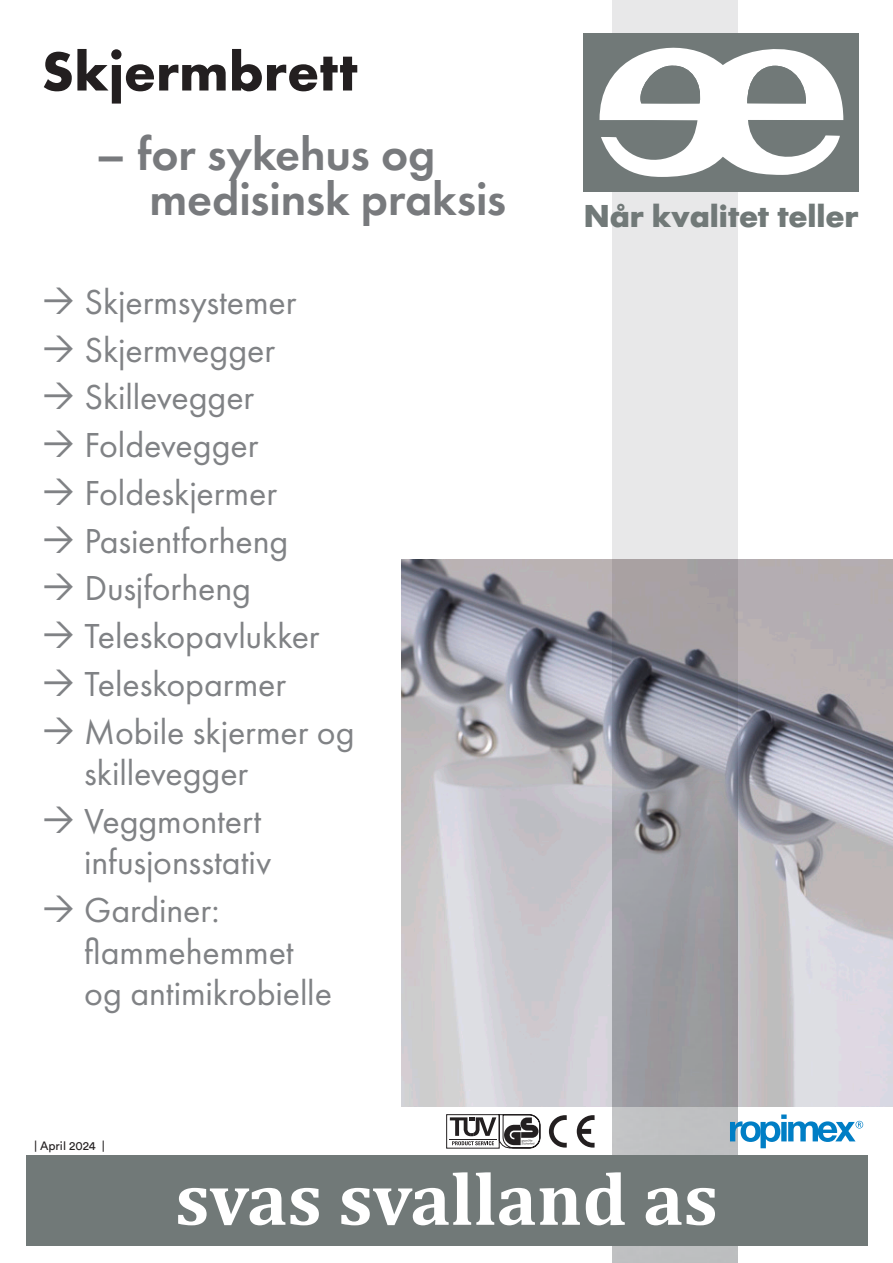
<style>
.page{position:relative;width:893px;height:1263px;background:#fff}
.page>*{position:absolute;margin:0;border:0;box-sizing:border-box;transform-origin:0 0}
.t1{font:700 75px "Cambria";color:#fff}
.Katalog_Forside_Overskrift_stor_BOLD{font:700 57px "Futura PT";color:#231f20}
.Katalog_Forside_Overskrift_stor{font:600 48px/45px "Futura PT";letter-spacing:-.005em;color:#787a7d}
.Katalog_Forside_Overskrift_liten{font:36px/41.4px "Futura PT";letter-spacing:-.005em;color:#808285}
.t2{font:700 31.2px "Futura BQ";color:#717978}
.Paragraph_Style_Footnote{font:12px "Circular Std";color:#231f20}
</style>
<div class="page">
<div style="left:26px;top:1155px;width:841px;height:91px;background:#717978"></div>
<div style="left:584px;top:34px;width:275px;height:158px;background:#717978"></div>
<svg style="left:599px;top:48px;width:244px;height:129px"></svg>
<img style="left:402px;top:559px;width:491px;height:548px">
<svg style="left:446px;top:1114px;width:94px;height:34px"></svg>
<svg style="left:549px;top:1115px;width:18px;height:32px"></svg>
<svg style="left:577px;top:1115px;width:18px;height:32px"></svg>
<svg style="left:730px;top:1114px;width:133px;height:34px"></svg>
<p class="Katalog_Forside_Overskrift_stor_BOLD" style="left:41px;top:35px;width:318px">Skjermbrett</p>
<p class="Katalog_Forside_Overskrift_stor" style="left:149px;top:130px;width:358px;text-indent:-54px">– for sykehus og medisinsk praksis</p>
<p class="Katalog_Forside_Overskrift_liten" style="left:84px;top:281px;width:214px">Skjermsystemer</p>
<p class="Katalog_Forside_Overskrift_liten" style="left:84px;top:329px;width:192px">Skjermvegger</p>
<p class="Katalog_Forside_Overskrift_liten" style="left:84px;top:376px;width:171px">Skillevegger</p>
<p class="Katalog_Forside_Overskrift_liten" style="left:84px;top:424px;width:176px">Foldevegger</p>
<p class="Katalog_Forside_Overskrift_liten" style="left:84px;top:472px;width:194px">Foldeskjermer</p>
<p class="Katalog_Forside_Overskrift_liten" style="left:84px;top:520px;width:206px">Pasientforheng</p>
<p class="Katalog_Forside_Overskrift_liten" style="left:84px;top:567px;width:168px">Dusjforheng</p>
<p class="Katalog_Forside_Overskrift_liten" style="left:84px;top:615px;width:237px">Teleskopavlukker</p>
<p class="Katalog_Forside_Overskrift_liten" style="left:84px;top:663px;width:203px">Teleskoparmer</p>
<p class="Katalog_Forside_Overskrift_liten" style="left:84px;top:711px;width:272px">Mobile skjermer og skillevegger</p>
<p class="Katalog_Forside_Overskrift_liten" style="left:84px;top:800px;width:188px">Veggmontert infusjonsstativ</p>
<p class="Katalog_Forside_Overskrift_liten" style="left:84px;top:889px;width:249px">Gardiner: flammehemmet og antimikrobielle</p>
<p class="Paragraph_Style_Footnote" style="left:34px;top:1138px;width:72px">| April 2024 |</p>
<p class="t2" style="left:584px;top:197px;width:276px">Når kvalitet teller</p>
<h1 class="t1" style="left:175px;top:1146px;width:544px">svas svalland as</h1>
</div>
